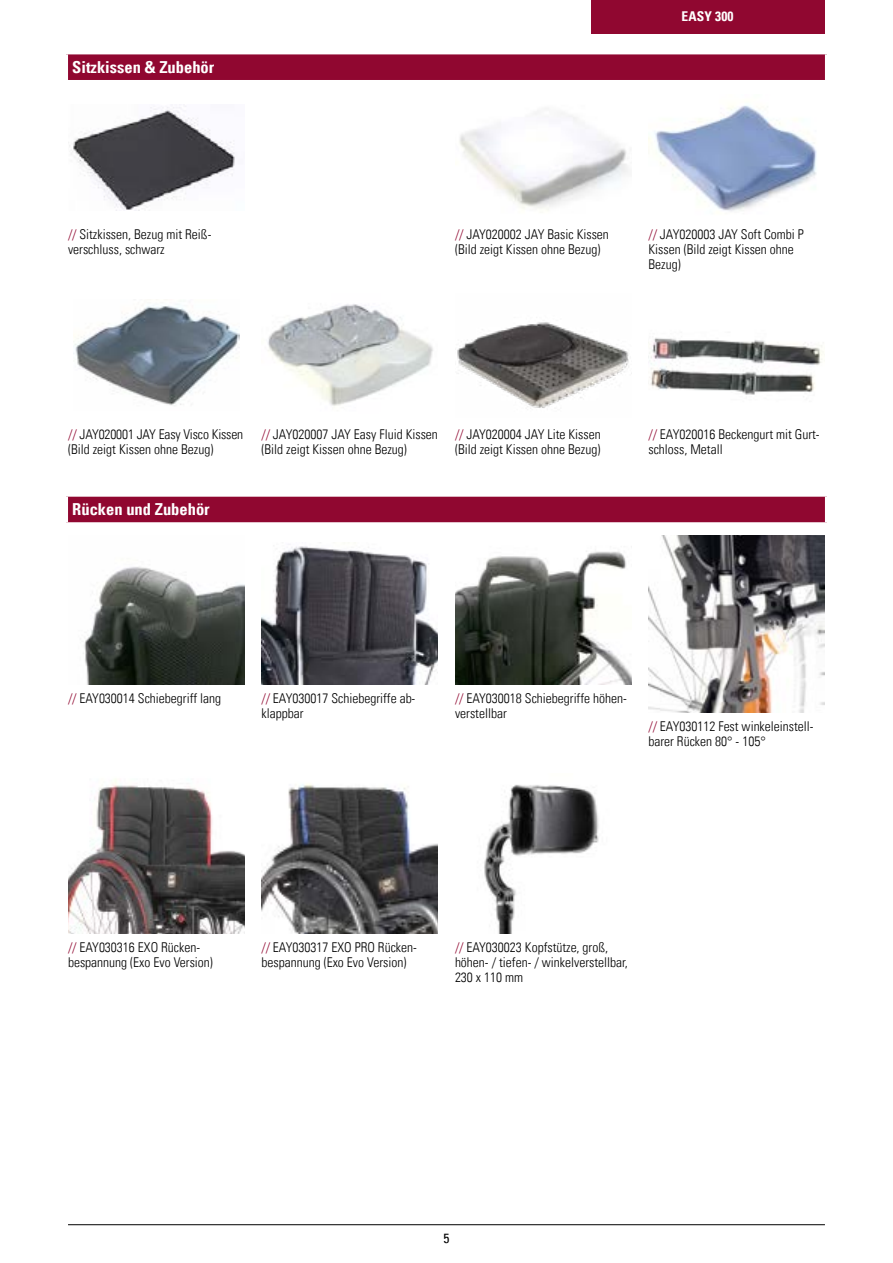
<style>
.page{position:relative;width:893px;height:1263px;background:#fff}
.page>*{position:absolute;margin:0;border:0;box-sizing:border-box;transform-origin:0 0}
.t1{font:16.5px "Univers Com 67 Bold Cond";color:#fff}
.t2{font:13.5px/15px "Univers Com 47 Light Cond";color:#000}
.t3{font:13.5px "Univers Com 67 Bold Cond";letter-spacing:.01em;color:#fff}
.t4{font:condensed 13.5px "Univers Com 57";color:#000}
.s1{color:#900730}
</style>
<div class="page">
<img style="left:459px;top:113px;width:169px;height:98px">
<img style="left:68px;top:106px;width:167px;height:104px">
<img style="left:83px;top:566px;width:161px;height:119px">
<img style="left:648px;top:105px;width:169px;height:107px">
<img style="left:268px;top:304px;width:165px;height:102px">
<img style="left:457px;top:322px;width:172px;height:86px">
<img style="left:73px;top:304px;width:166px;height:102px">
<img style="left:648px;top:338px;width:176px;height:57px">
<img style="left:455px;top:551px;width:176px;height:134px">
<img style="left:261px;top:546px;width:177px;height:139px">
<img style="left:648px;top:536px;width:177px;height:176px">
<img style="left:484px;top:784px;width:115px;height:149px">
<img style="left:68px;top:779px;width:176px;height:154px">
<img style="left:261px;top:784px;width:177px;height:149px">
<div style="left:66px;top:53px;width:761px;height:29px;background:#900730"></div>
<hr style="left:65px;top:51px;width:763px;height:3px;background:#fff">
<hr style="left:65px;top:54px;width:3px;height:26px;background:#fff">
<hr style="left:825px;top:54px;width:3px;height:26px;background:#fff">
<hr style="left:65px;top:80px;width:763px;height:3px;background:#fff">
<div style="left:66px;top:495px;width:761px;height:29px;background:#900730"></div>
<svg style="left:66px;top:495px;width:761px;height:2px;background:#eed9df"></svg>
<hr style="left:65px;top:497px;width:3px;height:25px;background:#fff">
<hr style="left:825px;top:497px;width:3px;height:25px;background:#fff">
<svg style="left:66px;top:522px;width:761px;height:2px;background:#f1e0e5"></svg>
<div style="left:591px;top:0;width:233px;height:34px;background:#900730"></div>
<hr style="left:68px;top:1224px;width:757px;height:1px;background:#000">
<p class="t1" style="left:72px;top:57px;width:144px">Sitzkissen &amp; Zubehör</p>
<p class="t2" style="left:68px;top:227px;width:144px"><span class="s1">//</span> Sitzkissen, Bezug mit Reiß&shy;verschluss, schwarz</p>
<p class="t3" style="left:682px;top:8px;width:53px">EASY 300</p>
<p class="t2" style="left:455px;top:227px;width:155px"><span class="s1">//</span> JAY020002 JAY Basic Kissen (Bild zeigt Kissen ohne Bezug)</p>
<p class="t2" style="left:648px;top:227px;width:157px"><span class="s1">//</span> JAY020003 JAY Soft Combi P<br>Kissen (Bild zeigt Kissen ohne<br>Bezug)</p>
<p class="t2" style="left:68px;top:427px;width:177px"><span class="s1">//</span> JAY020001 JAY Easy Visco Kissen (Bild zeigt Kissen ohne Bezug)</p>
<p class="t1" style="left:72px;top:499px;width:139px">Rücken und Zubehör</p>
<p class="t2" style="left:262px;top:427px;width:178px"><span class="s1">//</span> JAY020007 JAY Easy Fluid Kissen (Bild zeigt Kissen ohne Bezug)</p>
<p class="t2" style="left:455px;top:427px;width:147px"><span class="s1">//</span> JAY020004 JAY Lite Kissen (Bild zeigt Kissen ohne Bezug)</p>
<p class="t2" style="left:648px;top:427px;width:173px"><span class="s1">//</span> EAY020016 Beckengurt mit Gurt&shy;schloss, Metall</p>
<p class="t2" style="left:68px;top:691px;width:155px"><span class="s1">//</span> EAY030014 Schiebegriff lang</p>
<p class="t2" style="left:262px;top:691px;width:155px"><span class="s1">//</span> EAY030017 Schiebegriffe ab&shy;klappbar</p>
<p class="t2" style="left:455px;top:691px;width:173px"><span class="s1">//</span> EAY030018 Schiebegriffe höhen&shy;verstellbar</p>
<p class="t2" style="left:648px;top:718px;width:167px"><span class="s1">//</span> EAY030112 Fest winkeleinstell&shy;barer Rücken 80° - 105°</p>
<p class="t2" style="left:68px;top:939px;width:146px"><span class="s1">//</span> EAY030316 EXO Rücken&shy;bespannung (Exo Evo Version)</p>
<p class="t2" style="left:262px;top:939px;width:156px"><span class="s1">//</span> EAY030317 EXO PRO Rücken&shy;bespannung (Exo Evo Version)</p>
<p class="t2" style="left:455px;top:939px;width:174px"><span class="s1">//</span> EAY030023 Kopfstütze, groß, höhen- / tiefen- / winkelverstellbar,<br>230 x 110 mm</p>
<p class="t4" style="left:443px;top:1229px;width:7px">5</p>
</div>
